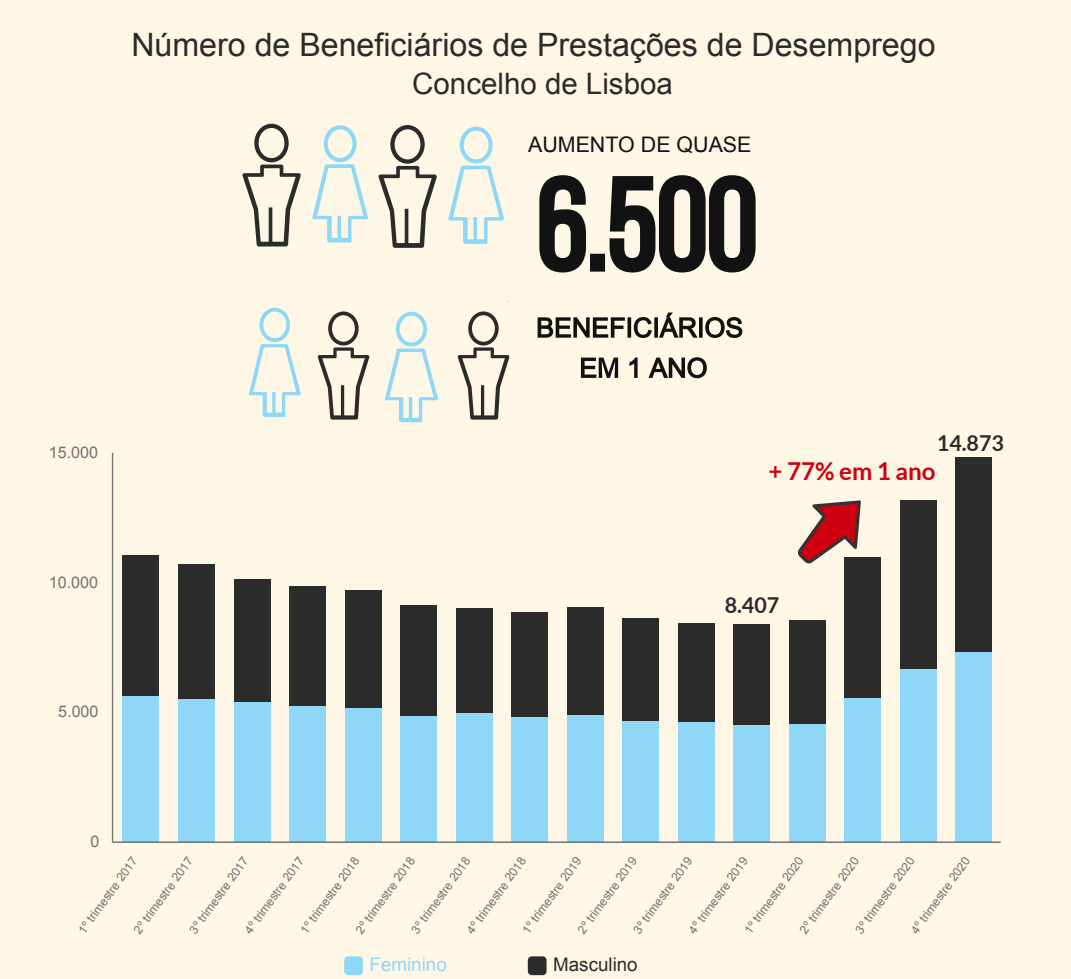
<style>
.page{position:relative;width:1071px;height:979px;background:#fff}
.page>*{position:absolute;margin:0;border:0;box-sizing:border-box;transform-origin:0 0}
.t1{font:32.2px "Arial";color:#2b2b2b}
.t2{font:29.57px "Arial";color:#2b2b2b}
.t3{font:700 24.15px "Lato";color:#cf000f}
.t4{font:21.53px "Arial";color:#121212}
.t5{font:700 21.53px "Lato";color:#2b2b2b}
.t6{font:18.72px "Arial";color:#2b2b2b}
.t7{font:18.72px "Arial";color:#8fd7f6}
.t8{font:16.1px "Arial";color:#717274}
.t9{font:12.08px "Arial";color:#717274}
</style>
<div class="page">
<div style="left:0;top:0;width:1071px;height:978px;background:#fef7e5"></div>
<div style="left:123px;top:554px;width:36px;height:142px;background:#2b2b2b"></div>
<div style="left:178px;top:564px;width:37px;height:135px;background:#2b2b2b"></div>
<div style="left:234px;top:579px;width:36px;height:122px;background:#2b2b2b"></div>
<div style="left:289px;top:586px;width:37px;height:120px;background:#2b2b2b"></div>
<div style="left:345px;top:590px;width:36px;height:118px;background:#2b2b2b"></div>
<div style="left:400px;top:604px;width:37px;height:112px;background:#2b2b2b"></div>
<div style="left:456px;top:608px;width:36px;height:105px;background:#2b2b2b"></div>
<div style="left:511px;top:611px;width:37px;height:106px;background:#2b2b2b"></div>
<div style="left:567px;top:606px;width:36px;height:109px;background:#2b2b2b"></div>
<div style="left:622px;top:618px;width:37px;height:103px;background:#2b2b2b"></div>
<div style="left:678px;top:623px;width:36px;height:99px;background:#2b2b2b"></div>
<div style="left:733px;top:624px;width:37px;height:101px;background:#2b2b2b"></div>
<div style="left:789px;top:619px;width:36px;height:105px;background:#2b2b2b"></div>
<div style="left:844px;top:557px;width:37px;height:141px;background:#2b2b2b"></div>
<div style="left:900px;top:500px;width:36px;height:169px;background:#2b2b2b"></div>
<div style="left:955px;top:457px;width:37px;height:195px;background:#2b2b2b"></div>
<div style="left:123px;top:696px;width:36px;height:146px;background:#8fd7f6"></div>
<div style="left:178px;top:699px;width:37px;height:143px;background:#8fd7f6"></div>
<div style="left:234px;top:701px;width:36px;height:141px;background:#8fd7f6"></div>
<div style="left:289px;top:706px;width:37px;height:136px;background:#8fd7f6"></div>
<div style="left:345px;top:708px;width:36px;height:134px;background:#8fd7f6"></div>
<div style="left:400px;top:716px;width:37px;height:126px;background:#8fd7f6"></div>
<div style="left:456px;top:713px;width:36px;height:129px;background:#8fd7f6"></div>
<div style="left:511px;top:717px;width:37px;height:125px;background:#8fd7f6"></div>
<div style="left:567px;top:715px;width:36px;height:127px;background:#8fd7f6"></div>
<div style="left:622px;top:721px;width:37px;height:121px;background:#8fd7f6"></div>
<div style="left:678px;top:722px;width:36px;height:120px;background:#8fd7f6"></div>
<div style="left:733px;top:725px;width:37px;height:117px;background:#8fd7f6"></div>
<div style="left:789px;top:724px;width:36px;height:118px;background:#8fd7f6"></div>
<div style="left:844px;top:698px;width:37px;height:144px;background:#8fd7f6"></div>
<div style="left:900px;top:669px;width:36px;height:173px;background:#8fd7f6"></div>
<div style="left:955px;top:652px;width:37px;height:190px;background:#8fd7f6"></div>
<hr style="left:113px;top:840px;width:888px;height:2px;background:#000;opacity:.15">
<hr style="left:112px;top:453px;width:1px;height:389px;background:#717274">
<hr style="left:113px;top:841px;width:888px;height:1px;background:#717274">
<svg style="left:344px;top:956px;width:19px;height:18px"></svg>
<svg style="left:528px;top:956px;width:19px;height:18px"></svg>
<svg style="left:539px;top:175px;width:217px;height:97px"></svg>
<svg style="left:538px;top:312px;width:204px;height:26px"></svg>
<svg style="left:581px;top:357px;width:126px;height:21px"></svg>
<svg style="left:242px;top:124px;width:59px;height:122px"></svg>
<svg style="left:312px;top:125px;width:56px;height:117px"></svg>
<svg style="left:249px;top:307px;width:52px;height:110px"></svg>
<svg style="left:318px;top:311px;width:51px;height:108px"></svg>
<svg style="left:385px;top:311px;width:53px;height:111px"></svg>
<svg style="left:458px;top:311px;width:51px;height:108px"></svg>
<svg style="left:378px;top:125px;width:59px;height:123px"></svg>
<svg style="left:448px;top:126px;width:56px;height:118px"></svg>
<svg style="left:798px;top:500px;width:63px;height:63px"></svg>
<h1 class="t1" style="left:131px;top:27px;width:806px">Número de Beneficiários de Prestações de Desemprego</h1>
<h2 class="t2" style="left:412px;top:67px;width:262px">Concelho de Lisboa</h2>
<h3 class="t8" style="left:49px;top:443px;width:51px">15.000</h3>
<h3 class="t8" style="left:49px;top:573px;width:51px">10.000</h3>
<h3 class="t8" style="left:58px;top:702px;width:42px">5.000</h3>
<h3 class="t8" style="left:90px;top:832px;width:10px">0</h3>
<h3 class="t4" style="left:528px;top:132px;width:225px">AUMENTO DE QUASE</h3>
<h3 class="t5" style="left:937px;top:430px;width:68px">14.873</h3>
<h3 class="t3" style="left:769px;top:457px;width:168px">+ 77% em 1 ano</h3>
<h3 class="t5" style="left:725px;top:592px;width:56px">8.407</h3>
<p class="t9" style="left:298px;top:928px;width:93px;rotate:-54deg">1º trimestre 2018</p>
<p class="t9" style="left:353px;top:928px;width:93px;rotate:-54deg">2º trimestre 2018</p>
<p class="t9" style="left:409px;top:928px;width:93px;rotate:-54deg">3º trimestre 2018</p>
<p class="t9" style="left:464px;top:928px;width:93px;rotate:-54deg">4º trimestre 2018</p>
<p class="t9" style="left:520px;top:928px;width:93px;rotate:-54deg">1º trimestre 2019</p>
<p class="t9" style="left:575px;top:928px;width:93px;rotate:-54deg">2º trimestre 2019</p>
<p class="t9" style="left:631px;top:928px;width:93px;rotate:-54deg">3º trimestre 2019</p>
<p class="t9" style="left:686px;top:928px;width:93px;rotate:-54deg">4º trimestre 2019</p>
<p class="t9" style="left:742px;top:928px;width:93px;rotate:-54deg">1º trimestre 2020</p>
<p class="t9" style="left:797px;top:928px;width:93px;rotate:-54deg">2º trimestre 2020</p>
<p class="t9" style="left:853px;top:928px;width:93px;rotate:-54deg">3º trimestre 2020</p>
<p class="t9" style="left:908px;top:928px;width:93px;rotate:-54deg">4º trimestre 2020</p>
<p class="t9" style="left:76px;top:928px;width:93px;rotate:-54deg">1º trimestre 2017</p>
<p class="t9" style="left:131px;top:928px;width:93px;rotate:-54deg">2º trimestre 2017</p>
<p class="t9" style="left:187px;top:928px;width:93px;rotate:-54deg">3º trimestre 2017</p>
<p class="t9" style="left:242px;top:928px;width:93px;rotate:-54deg">4º trimestre 2017</p>
<h3 class="t7" style="left:370px;top:953px;width:79px">Feminino</h3>
<h3 class="t6" style="left:553px;top:953px;width:86px">Masculino</h3>
</div>
